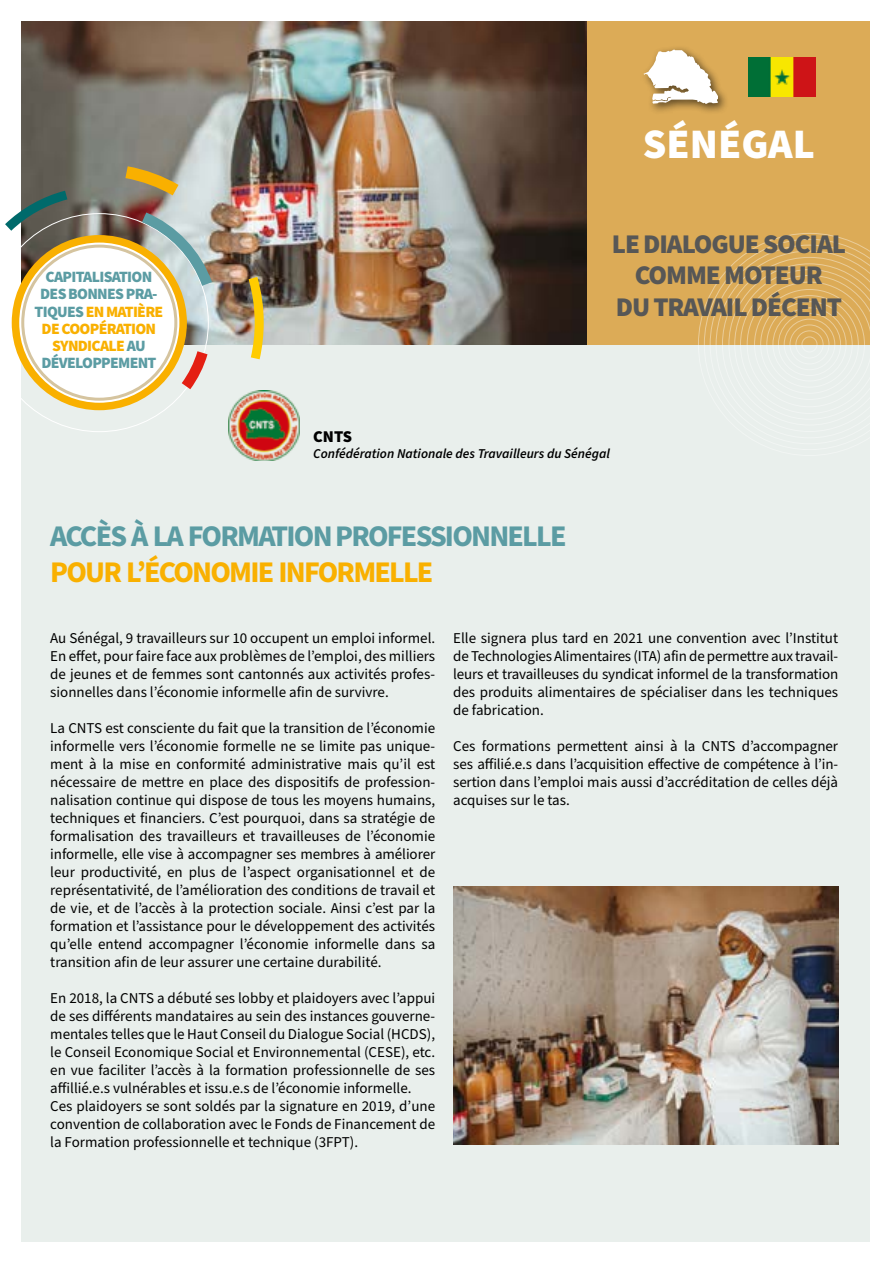
<style>
.page{position:relative;width:893px;height:1263px;background:#fff}
.page>*{position:absolute;margin:0;border:0;box-sizing:border-box;transform-origin:0 0}
.t1{font:900 42px "Source Sans Pro";color:#fff}
.t2{font:700 30px "Source Sans Pro";letter-spacing:-.06em;color:#5b9ca3}
.t3{font:700 30px "Source Sans Pro";letter-spacing:-.06em;color:#f9b000}
.t4{font:900 27px/31.5px "Source Sans Pro";letter-spacing:-.04em;color:#575756;text-align:center}
.t5{font:900 16.5px "Source Sans Pro";color:#000}
.t6{font:900 15.75px/17.2px "Source Sans Pro";letter-spacing:-.045em;color:#5b9ca3;text-align:center}
.t7{font:15px/18px "Source Sans Pro";color:#000;text-align:justify}
.t8{font:italic 600 13.5px "Source Sans Pro";color:#000}
.s1{color:#f9b000}
</style>
<div class="page">
<div style="left:21px;top:196px;width:849px;height:1046px;background:#e9efec"></div>
<img style="left:21px;top:21px;width:567px;height:323px">
<div style="left:588px;top:21px;width:282px;height:323px;background:#dcab57"></div>
<div style="left:639px;top:45px;width:90px;height:69px;background:#000;opacity:.6"></div>
<svg style="left:643px;top:49px;width:75px;height:55px"></svg>
<svg style="left:11px;top:213px;width:198px;height:219px"></svg>
<svg style="left:15px;top:239px;width:168px;height:167px"></svg>
<div style="left:12px;top:235px;width:175px;height:175px;border:8px solid #f9b000;border-radius:50%"></div>
<img style="left:242px;top:267px;width:26px;height:93px">
<svg style="left:171px;top:340px;width:44px;height:61px"></svg>
<svg style="left:5px;top:184px;width:72px;height:56px"></svg>
<img style="left:113px;top:158px;width:107px;height:139px">
<div style="left:23px;top:246px;width:153px;height:153px;background:#fff;border-radius:50%"></div>
<div style="left:21px;top:245px;width:156px;height:156px;border:3px solid #d5c49f;border-radius:50%"></div>
<img style="left:749px;top:58px;width:66px;height:39px">
<svg style="left:698px;top:233px;width:172px;height:112px"></svg>
<div style="left:772px;top:307px;width:74px;height:74px;border:1px solid #fff;border-radius:50%"></div>
<div style="left:778px;top:313px;width:63px;height:63px;border:1px solid #fff;border-radius:50%"></div>
<div style="left:784px;top:319px;width:51px;height:51px;border:1px solid #fff;border-radius:50%"></div>
<div style="left:789px;top:324px;width:40px;height:40px;border:1px solid #fff;border-radius:50%"></div>
<div style="left:795px;top:330px;width:28px;height:28px;border:1px solid #fff;border-radius:50%"></div>
<div style="left:801px;top:336px;width:16px;height:16px;border:1px solid #fff;border-radius:50%"></div>
<img style="left:229px;top:390px;width:70px;height:71px">
<img style="left:453px;top:886px;width:385px;height:259px">
<p class="t6" style="left:35px;top:269px;width:130px">CAPITALISATION<br>DES BONNES PRA-<br>TIQUES <span class="s1">EN MATIÈRE<br>DE COOPÉRATION<br>SYNDICALE</span> AU<br>DÉVELOPPEMENT</p>
<h1 class="t1" style="left:643px;top:115px;width:174px">SÉNÉGAL</h1>
<h3 class="t4" style="left:612px;top:229px;width:236px">LE DIALOGUE SOCIAL<br>COMME MOTEUR<br>DU TRAVAIL DÉCENT</h3>
<p class="t5" style="left:313px;top:425px;width:41px">CNTS</p>
<p class="t8" style="left:313px;top:445px;width:298px">Confédération Nationale des Travailleurs du Sénégal</p>
<h2 class="t2" style="left:50px;top:515px;width:518px">ACCÈS À LA FORMATION PROFESSIONNELLE</h2>
<h2 class="t3" style="left:50px;top:551px;width:385px">POUR L’ÉCONOMIE INFORMELLE</h2>
<p class="t7" style="left:50px;top:629px;width:386px">Au Sénégal, 9 travailleurs sur 10 occupent un emploi informel.<br>En effet, pour faire face aux problèmes de l’emploi, des milliers de jeunes et de femmes sont cantonnés aux activités profes&shy;sionnelles dans l’économie informelle afin de survivre.</p>
<p class="t7" style="left:50px;top:719px;width:387px">La CNTS est consciente du fait que la transition de l’économie informelle vers l’économie formelle ne se limite pas unique&shy;ment à la mise en conformité administrative mais qu’il est nécessaire de mettre en place des dispositifs de profession&shy;nalisation continue qui dispose de tous les moyens humains, techniques et financiers. C’est pourquoi, dans sa stratégie de formalisation des travailleurs et travailleuses de l’économie informelle, elle vise à accompagner ses membres à améliorer leur productivité, en plus de l’aspect organisationnel et de représentativité, de l’amélioration des conditions de travail et de vie, et de l’accès à la protection sociale. Ainsi c’est par la formation et l’assistance pour le développement des activités qu’elle entend accompagner l’économie informelle dans sa transition afin de leur assurer une certaine durabilité.</p>
<p class="t7" style="left:50px;top:989px;width:386px;text-align:left">En 2018, la CNTS a débuté ses lobby et plaidoyers avec l’appui de ses différents mandataires au sein des instances gouverne&shy;mentales telles que le Haut Conseil du Dialogue Social (HCDS), le Conseil Economique Social et Environnemental (CESE), etc. en vue faciliter l’accès à la formation professionnelle de ses affillié.e.s vulnérables et issu.e.s de l’économie informelle.<br>Ces plaidoyers se sont soldés par la signature en 2019, d’une convention de collaboration avec le Fonds de Financement de la Formation professionnelle et technique (3FPT).</p>
<p class="t7" style="left:453px;top:629px;width:386px">Elle signera plus tard en 2021 une convention avec l’Institut de Technologies Alimentaires (ITA) afin de permettre aux travail&shy;leurs et travailleuses du syndicat informel de la transformation des produits alimentaires de spécialiser dans les techniques de fabrication.</p>
<p class="t7" style="left:453px;top:737px;width:386px">Ces formations permettent ainsi à la CNTS d’accompagner ses affilié.e.s dans l’acquisition effective de compétence à l’in&shy;sertion dans l’emploi mais aussi d’accréditation de celles déjà acquises sur le tas.</p>
</div>
